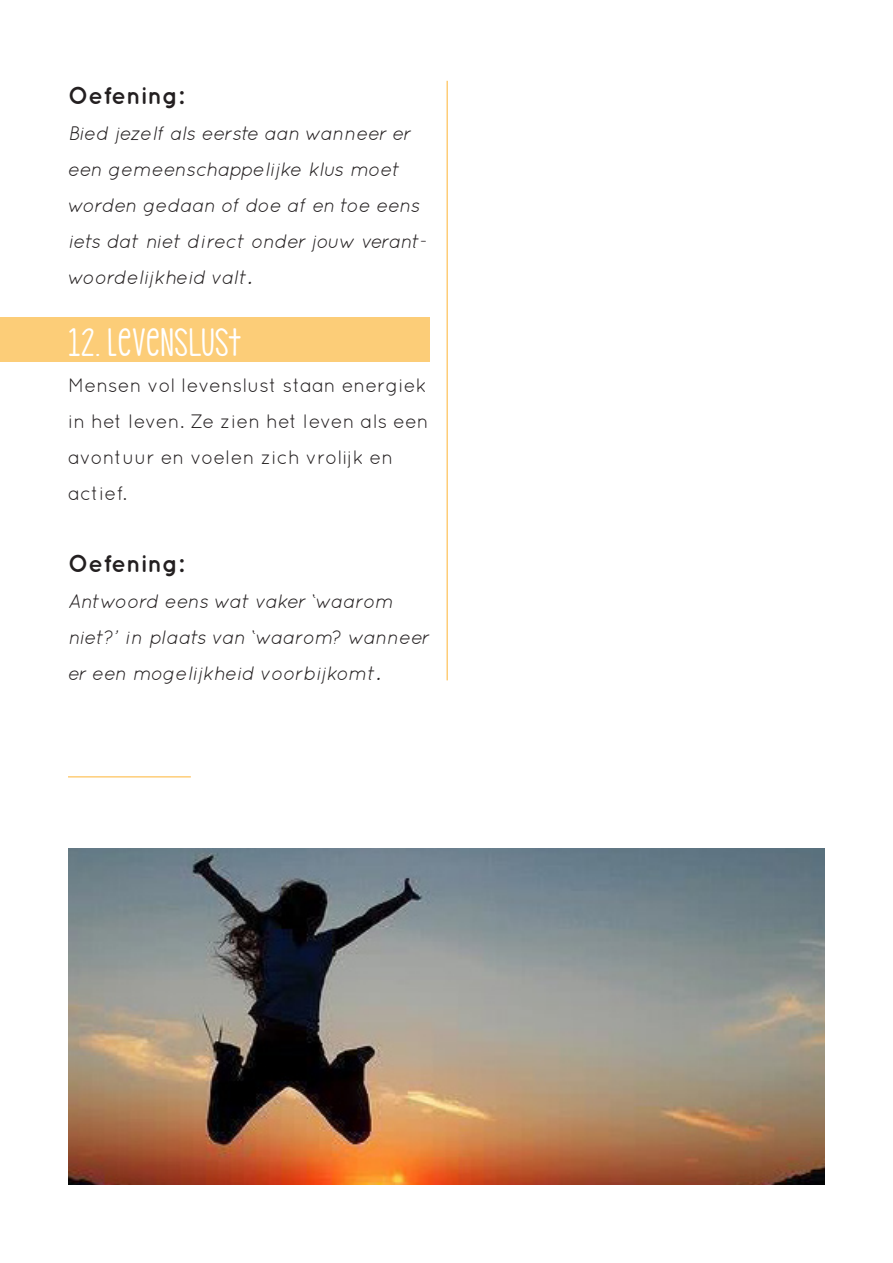
<style>
.page{position:relative;width:893px;height:1263px;background:#fff}
.page>*{position:absolute;margin:0;border:0;box-sizing:border-box;transform-origin:0 0}
.t1{font:33px "kgpdxbridgetown";color:#fff}
.t2{font:700 24px "Quicksand";color:#231f20}
.t3{font:italic 19.5px/36px "Quicksand";color:#231f20}
.t4{font:19.5px/36px "Quicksand";color:#231f20}
</style>
<div class="page">
<hr style="left:892px;top:598px;width:1px;height:49px;background:#86cfc3">
<div style="left:0;top:317px;width:429px;height:44px;background:#fccd78"></div>
<hr style="left:446px;top:81px;width:2px;height:599px;background:#fecd78">
<hr style="left:68px;top:776px;width:123px;height:1px;background:#fecd78">
<img style="left:68px;top:848px;width:757px;height:336px">
<p class="t2" style="left:68px;top:81px;width:117px">Oefening:</p>
<p class="t3" style="left:68px;top:115px;width:361px">Bied jezelf als eerste aan wanneer er een gemeenschappelijke klus moet worden gedaan of doe af en toe eens iets dat niet direct onder jouw verant&shy;woordelijkheid valt.</p>
<p class="t1" style="left:68px;top:319px;width:176px">12. LEVENSLUST</p>
<p class="t4" style="left:68px;top:367px;width:362px">Mensen vol levenslust staan energiek in het leven. Ze zien het leven als een avontuur en voelen zich vrolijk en actief.</p>
<p class="t2" style="left:68px;top:549px;width:117px">Oefening:</p>
<p class="t3" style="left:68px;top:583px;width:363px">Antwoord eens wat vaker ‘waarom niet?’ in plaats van ‘waarom? wanneer er een mogelijkheid voorbijkomt.</p>
</div>
